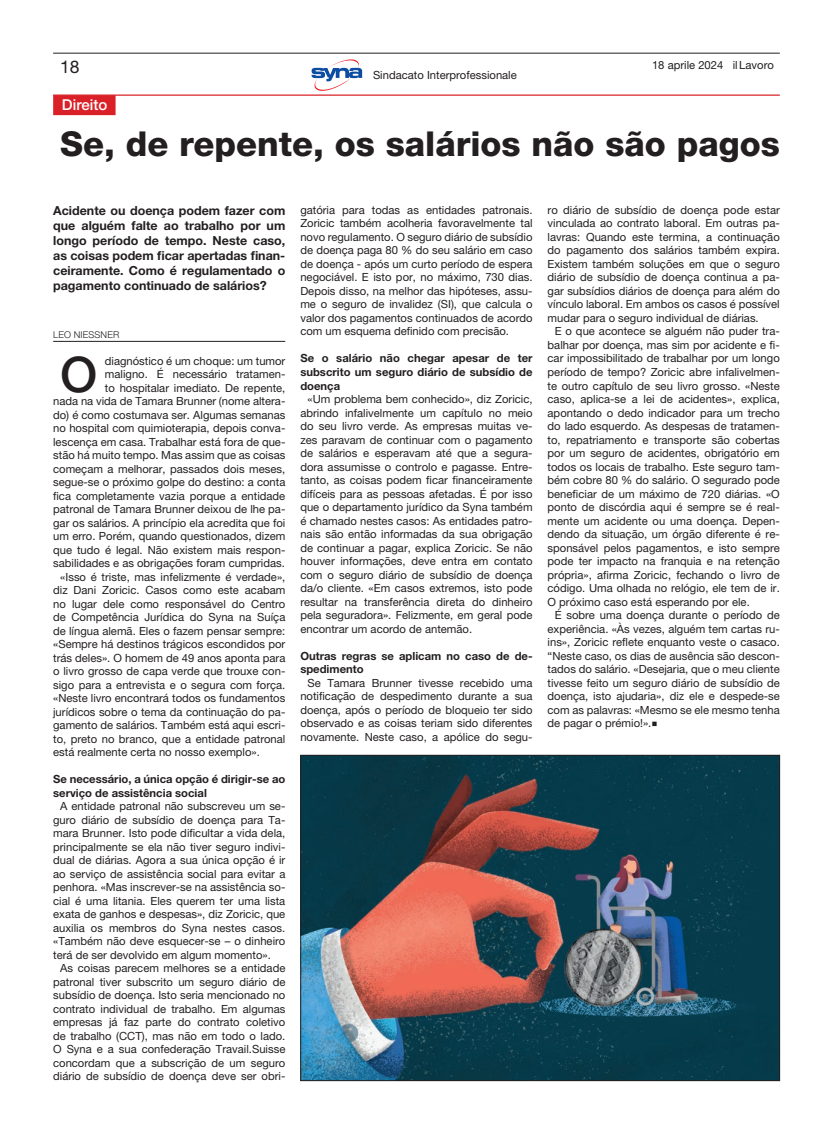
<style>
.page{position:relative;width:833px;height:1134px;background:#fff}
.page>*{position:absolute;margin:0;border:0;box-sizing:border-box;transform-origin:0 0}
.Capolettera_nero{font:500 49.12px "Helvetica Neue LT Pro";color:#231f20}
.t1{font:800 34.38px "Helvetica Neue LT Pro";color:#231f20}
.t2{font:17.5px "Helvetica Neue LT Pro";color:#231f20}
.Incipit_-_Syna{font:500 15px "Helvetica Neue LT Pro";color:#fff}
.Sommario_articolo{font:700 12.5px/15px "Helvetica Neue LT Pro";color:#231f20;text-align:justify}
.Capolettera_nero-2{font:11.25px/13.5px "Helvetica Neue LT Pro";color:#231f20;text-align:justify}
.Titolini_dentro_articolo{font:700 11.25px/13.5px "Helvetica Neue LT Pro";color:#231f20}
.Autore{font:300 9.38px "Helvetica Neue LT Pro";letter-spacing:.015em;color:#231f20}
</style>
<div class="page">
<svg style="left:311px;top:59px;width:51px;height:32px"></svg>
<hr style="left:53px;top:94px;width:727px;height:2px;background:#da2128">
<div style="left:53px;top:95px;width:63px;height:20px;background:#da2128"></div>
<hr style="left:53px;top:341px;width:232px;height:1px;background:#231f20">
<img style="left:302px;top:757px;width:476px;height:322px">
<div style="left:300px;top:755px;width:480px;height:326px;border:1px solid #231f20"></div>
<hr style="left:53px;top:53px;width:727px;height:1px;background:#231f20">
<h3 class="t2" style="left:60px;top:56px;width:21px">18</h3>
<p class="Capolettera_nero-2" style="left:652px;top:58px;width:123px">18 aprile 2024 il Lavoro</p>
<p class="Capolettera_nero-2" style="left:373px;top:68px;width:145px">Sindacato Interprofessionale</p>
<p class="Incipit_-_Syna" style="left:62px;top:96px;width:47px">Direito</p>
<p class="t1" style="left:60px;top:124px;width:721px">Se, de repente, os salários não são pagos</p>
<p class="Sommario_articolo" style="left:53px;top:203px;width:234px">Acidente ou doença podem fazer com que alguém falte ao trabalho por um longo período de tempo. Neste caso, as coisas podem ficar apertadas finan&shy;ceiramente. Como é regulamentado o pagamento continuado de salários?</p>
<p class="Autore" style="left:53px;top:329px;width:68px">LEO NIESSNER</p>
<p class="Capolettera_nero" style="left:60px;top:345px;width:39px">O</p>
<p class="Capolettera_nero-2" style="left:53px;top:354px;width:234px;text-align:right">diagnóstico é um choque: um tumor<br>maligno. É necessário tratamen-<br>to hospitalar imediato. De repente,<br>nada na vida de Tamara Brunner (nome altera&shy;do) é como costumava ser. Algumas semanas no hospital com quimioterapia, depois conva&shy;lescença em casa. Trabalhar está fora de que&shy;stão há muito tempo. Mas assim que as coisas começam a melhorar, passados dois meses, segue-se o próximo golpe do destino: a conta fica completamente vazia porque a entidade patronal de Tamara Brunner deixou de lhe pa&shy;gar os salários. A princípio ela acredita que foi um erro. Porém, quando questionados, dizem que tudo é legal. Não existem mais respon&shy;sabilidades e as obrigações foram cumpridas.</p>
<p class="Capolettera_nero-2" style="left:53px;top:570px;width:234px;text-indent:7px">«Isso é triste, mas infelizmente é verdade», diz Dani Zoricic. Casos como este acabam no lugar dele como responsável do Centro de Competência Jurídica do Syna na Suíça de língua alemã. Eles o fazem pensar sempre: «Sempre há destinos trágicos escondidos por trás deles». O homem de 49 anos aponta para o livro grosso de capa verde que trouxe con&shy;sigo para a entrevista e o segura com força. «Neste livro encontrará todos os fundamentos jurídicos sobre o tema da continuação do pa&shy;gamento de salários. Também está aqui escri&shy;to, preto no branco, que a entidade patronal está realmente certa no nosso exemplo».</p>
<p class="Titolini_dentro_articolo" style="left:53px;top:772px;width:234px">Se necessário, a única opção é dirigir-se ao serviço de assistência social</p>
<p class="Capolettera_nero-2" style="left:53px;top:799px;width:234px;text-indent:7px">A entidade patronal não subscreveu um se&shy;guro diário de subsídio de doença para Ta&shy;mara Brunner. Isto pode dificultar a vida dela, principalmente se ela não tiver seguro indivi&shy;dual de diárias. Agora a sua única opção é ir ao serviço de assistência social para evitar a penhora. «Mas inscrever-se na assistência so&shy;cial é uma litania. Eles querem ter uma lista exata de ganhos e despesas», diz Zoricic, que auxilia os membros do Syna nestes casos. «Também não deve esquecer-se – o dinheiro terá de ser devolvido em algum momento».</p>
<p class="Capolettera_nero-2" style="left:53px;top:961px;width:234px;text-indent:7px">As coisas parecem melhores se a entidade patronal tiver subscrito um seguro diário de subsídio de doença. Isto seria mencionado no contrato individual de trabalho. Em algumas empresas já faz parte do contrato coletivo de trabalho (CCT), mas não em todo o lado.<br>O Syna e a sua confederação Travail.Suisse concordam que a subscrição de um seguro diário de subsídio de doença deve ser obri-</p>
<p class="Capolettera_nero-2" style="left:300px;top:203px;width:234px">gatória para todas as entidades patronais.<br>Zoricic também acolheria favoravelmente tal novo regulamento. O seguro diário de subsídio de doença paga 80 % do seu salário em caso de doença - após um curto período de espera negociável. E isto por, no máximo, 730 dias.<br>Depois disso, na melhor das hipóteses, assu&shy;me o seguro de invalidez (SI), que calcula o valor dos pagamentos continuados de acordo com um esquema definido com precisão.</p>
<p class="Titolini_dentro_articolo" style="left:300px;top:351px;width:234px;text-align:justify">Se o salário não chegar apesar de ter subscrito um seguro diário de subsídio de doença</p>
<p class="Capolettera_nero-2" style="left:300px;top:392px;width:234px;text-indent:7px">«Um problema bem conhecido», diz Zoricic, abrindo infalivelmente um capítulo no meio do seu livro verde. As empresas muitas ve&shy;zes paravam de continuar com o pagamento de salários e esperavam até que a segura&shy;dora assumisse o controlo e pagasse. Entre&shy;tanto, as coisas podem ficar financeiramente difíceis para as pessoas afetadas. É por isso que o departamento jurídico da Syna também é chamado nestes casos: As entidades patro&shy;nais são então informadas da sua obrigação de continuar a pagar, explica Zoricic. Se não houver informações, deve entra em contato com o seguro diário de subsídio de doença da/o cliente. «Em casos extremos, isto pode resultar na transferência direta do dinheiro pela seguradora». Felizmente, em geral pode encontrar um acordo de antemão.</p>
<p class="Titolini_dentro_articolo" style="left:300px;top:648px;width:234px">Outras regras se aplicam no caso de de&shy;spedimento</p>
<p class="Capolettera_nero-2" style="left:300px;top:676px;width:234px;text-indent:7px">Se Tamara Brunner tivesse recebido uma notificação de despedimento durante a sua doença, após o período de bloqueio ter sido observado e as coisas teriam sido diferentes novamente. Neste caso, a apólice do segu-</p>
<p class="Capolettera_nero-2" style="left:547px;top:203px;width:234px">ro diário de subsídio de doença pode estar vinculada ao contrato laboral. Em outras pa&shy;lavras: Quando este termina, a continuação do pagamento dos salários também expira.<br>Existem também soluções em que o seguro diário de subsídio de doença continua a pa&shy;gar subsídios diários de doença para além do vínculo laboral. Em ambos os casos é possível mudar para o seguro individual de diárias.</p>
<p class="Capolettera_nero-2" style="left:547px;top:325px;width:234px;text-indent:7px">E o que acontece se alguém não puder tra&shy;balhar por doença, mas sim por acidente e fi&shy;car impossibilitado de trabalhar por um longo período de tempo? Zoricic abre infalivelmen&shy;te outro capítulo de seu livro grosso. «Neste caso, aplica-se a lei de acidentes», explica, apontando o dedo indicador para um trecho do lado esquerdo. As despesas de tratamen&shy;to, repatriamento e transporte são cobertas por um seguro de acidentes, obrigatório em todos os locais de trabalho. Este seguro tam&shy;bém cobre 80 % do salário. O segurado pode beneficiar de um máximo de 720 diárias. «O ponto de discórdia aqui é sempre se é real&shy;mente um acidente ou uma doença. Depen&shy;dendo da situação, um órgão diferente é re&shy;sponsável pelos pagamentos, e isto sempre pode ter impacto na franquia e na retenção própria», afirma Zoricic, fechando o livro de código. Uma olhada no relógio, ele tem de ir.<br>O próximo caso está esperando por ele.</p>
<p class="Capolettera_nero-2" style="left:547px;top:608px;width:234px;text-indent:7px">É sobre uma doença durante o período de experiência. «Às vezes, alguém tem cartas ru&shy;ins», Zoricic reflete enquanto veste o casaco. “Neste caso, os dias de ausência são descon&shy;tados do salário. «Desejaria, que o meu cliente tivesse feito um seguro diário de subsídio de doença, isto ajudaria», diz ele e despede-se com as palavras: «Mesmo se ele mesmo tenha de pagar o prémio!».○</p>
</div>
